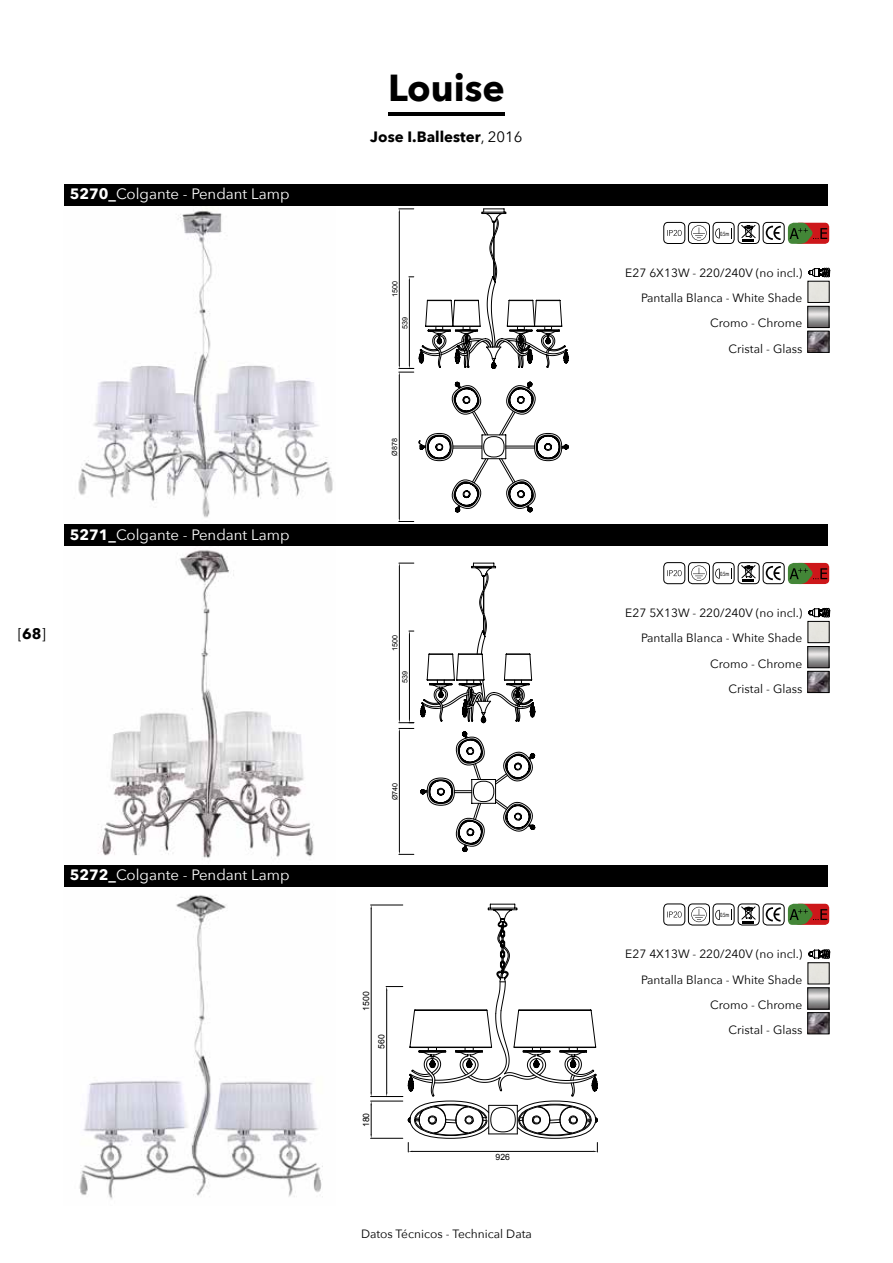
<style>
.page{position:relative;width:893px;height:1263px;background:#fff}
.page>*{position:absolute;margin:0;border:0;box-sizing:border-box;transform-origin:0 0}
.t1{font:700 37.5px "Avenir Next";color:#000}
.t2{font:15px "Avenir Next";color:#fff}
.t3{font:700 15px "Avenir Next";color:#000}
.t4{font:15px "Avenir Next";color:#000}
.t5{font:12px/25.2px "Avenir Next";color:#000;text-align:right}
.t6{font:8.7px "Arial";color:#000}
.t7{font:7.2px "Arial";color:#000}
.t8{font:6.45px "Myriad Pro";color:#000;scale:.71 1}
.s1{font-weight:700}
.s2{font-weight:400}
</style>
<div class="page">
<img style="left:64px;top:206px;width:271px;height:319px">
<img style="left:98px;top:546px;width:216px;height:312px">
<img style="left:79px;top:895px;width:244px;height:304px">
<div style="left:64px;top:184px;width:764px;height:22px;background:#000"></div>
<div style="left:64px;top:525px;width:764px;height:21px;background:#000"></div>
<div style="left:64px;top:865px;width:764px;height:22px;background:#000"></div>
<hr style="left:388px;top:112px;width:117px;height:4px;background:#000">
<svg style="left:715px;top:228px;width:5px;height:10px"></svg>
<div style="left:713px;top:222px;width:21px;height:22px;border:1px solid #000;border-radius:4px"></div>
<svg style="left:715px;top:568px;width:5px;height:11px"></svg>
<div style="left:713px;top:562px;width:21px;height:22px;border:1px solid #000;border-radius:4px"></div>
<svg style="left:715px;top:910px;width:5px;height:10px"></svg>
<div style="left:713px;top:904px;width:21px;height:21px;border:1px solid #000;border-radius:4px"></div>
<svg style="left:741px;top:225px;width:15px;height:17px"></svg>
<div style="left:738px;top:222px;width:21px;height:22px;border:1px solid #000;border-radius:4px"></div>
<svg style="left:741px;top:565px;width:15px;height:17px"></svg>
<div style="left:738px;top:562px;width:21px;height:22px;border:1px solid #000;border-radius:4px"></div>
<svg style="left:741px;top:906px;width:15px;height:17px"></svg>
<div style="left:738px;top:904px;width:21px;height:21px;border:1px solid #000;border-radius:4px"></div>
<svg style="left:766px;top:226px;width:15px;height:14px"></svg>
<div style="left:763px;top:222px;width:21px;height:22px;border:1px solid #000;border-radius:4px"></div>
<svg style="left:766px;top:566px;width:15px;height:14px"></svg>
<div style="left:763px;top:562px;width:21px;height:22px;border:1px solid #000;border-radius:4px"></div>
<svg style="left:766px;top:907px;width:15px;height:14px"></svg>
<div style="left:763px;top:904px;width:21px;height:21px;border:1px solid #000;border-radius:4px"></div>
<div style="left:688px;top:222px;width:22px;height:22px;border:1px solid #000;border-radius:4px"></div>
<svg style="left:691px;top:225px;width:16px;height:16px"></svg>
<div style="left:688px;top:562px;width:22px;height:22px;border:1px solid #000;border-radius:4px"></div>
<svg style="left:691px;top:565px;width:16px;height:16px"></svg>
<div style="left:688px;top:904px;width:22px;height:21px;border:1px solid #000;border-radius:4px"></div>
<svg style="left:691px;top:907px;width:16px;height:15px"></svg>
<div style="left:664px;top:222px;width:21px;height:22px;border:1px solid #000;border-radius:4px"></div>
<svg style="left:667px;top:230px;width:15px;height:6px"></svg>
<div style="left:664px;top:562px;width:21px;height:22px;border:1px solid #000;border-radius:4px"></div>
<svg style="left:667px;top:570px;width:15px;height:6px"></svg>
<div style="left:664px;top:904px;width:21px;height:21px;border:1px solid #000;border-radius:4px"></div>
<svg style="left:667px;top:911px;width:15px;height:6px"></svg>
<svg style="left:795px;top:223px;width:34px;height:21px"></svg>
<svg style="left:788px;top:223px;width:39px;height:21px"></svg>
<svg style="left:795px;top:563px;width:34px;height:21px"></svg>
<svg style="left:788px;top:563px;width:39px;height:21px"></svg>
<svg style="left:795px;top:904px;width:34px;height:21px"></svg>
<svg style="left:788px;top:904px;width:39px;height:21px"></svg>
<svg style="left:398px;top:208px;width:171px;height:314px"></svg>
<svg style="left:370px;top:1092px;width:1px;height:46px"></svg>
<svg style="left:371px;top:904px;width:15px;height:235px"></svg>
<svg style="left:386px;top:903px;width:212px;height:249px"></svg>
<svg style="left:398px;top:563px;width:137px;height:292px"></svg>
<div style="left:807px;top:306px;width:22px;height:22px;border:1px solid #000"></div>
<div style="left:807px;top:646px;width:22px;height:22px;border:1px solid #000"></div>
<div style="left:807px;top:988px;width:22px;height:21px;border:1px solid #000"></div>
<svg style="left:808px;top:268px;width:22px;height:9px"></svg>
<svg style="left:808px;top:608px;width:22px;height:9px"></svg>
<svg style="left:808px;top:949px;width:22px;height:9px"></svg>
<div style="left:808px;top:621px;width:21px;height:22px;border:1px solid #000"></div>
<img style="left:809px;top:333px;width:18px;height:18px">
<div style="left:807px;top:331px;width:22px;height:22px;border:1px solid #000"></div>
<img style="left:809px;top:673px;width:18px;height:18px">
<div style="left:807px;top:671px;width:22px;height:22px;border:1px solid #000"></div>
<img style="left:809px;top:1014px;width:18px;height:18px">
<div style="left:807px;top:1012px;width:22px;height:22px;border:1px solid #000"></div>
<p class="t2" style="left:70px;top:182px;width:221px"><span class="s1">5270_</span>Colgante - Pendant Lamp</p>
<p class="t2" style="left:70px;top:522px;width:221px"><span class="s1">5271_</span>Colgante - Pendant Lamp</p>
<p class="t4" style="left:18px;top:621px;width:30px">[<span class="s1">68</span>]</p>
<p class="t2" style="left:70px;top:862px;width:221px"><span class="s1">5272_</span>Colgante - Pendant Lamp</p>
<h1 class="t1" style="left:388px;top:56px;width:118px">Louise</h1>
<p class="t3" style="left:370px;top:124px;width:154px">Jose I.Ballester<span class="s2">, 2016</span></p>
<p class="t7" style="left:390px;top:297px;width:18px;rotate:-90deg">1500</p>
<p class="t7" style="left:400px;top:329px;width:14px;rotate:-90deg">539</p>
<p class="t7" style="left:390px;top:456px;width:19px;rotate:-90deg">Ø878</p>
<p class="t7" style="left:390px;top:651px;width:18px;rotate:-90deg">1500</p>
<p class="t7" style="left:400px;top:683px;width:14px;rotate:-90deg">539</p>
<p class="t7" style="left:390px;top:800px;width:19px;rotate:-90deg">Ø740</p>
<p class="t6" style="left:360px;top:1010px;width:21px;rotate:-90deg">1500</p>
<p class="t6" style="left:376px;top:1049px;width:16px;rotate:-90deg">560</p>
<p class="t6" style="left:360px;top:1127px;width:16px;rotate:-90deg">180</p>
<p class="t6" style="left:496px;top:1151px;width:16px">926</p>
<p class="t5" style="left:361px;top:1220px;width:172px">Datos Técnicos - Technical Data</p>
<p class="t8" style="left:720px;top:230px;width:15px">0.5m</p>
<p class="t5" style="left:625px;top:260px;width:179px">E27 6X13W - 220/240V (no incl.)<br>Pantalla Blanca - White Shade<br>Cromo - Chrome<br>Cristal - Glass</p>
<p class="t8" style="left:720px;top:570px;width:15px">0.5m</p>
<p class="t5" style="left:625px;top:600px;width:179px">E27 5X13W - 220/240V (no incl.)<br>Pantalla Blanca - White Shade<br>Cromo - Chrome<br>Cristal - Glass</p>
<p class="t8" style="left:720px;top:911px;width:15px">0.5m</p>
<p class="t5" style="left:625px;top:941px;width:179px">E27 4X13W - 220/240V (no incl.)<br>Pantalla Blanca - White Shade<br>Cromo - Chrome<br>Cristal - Glass</p>
</div>
